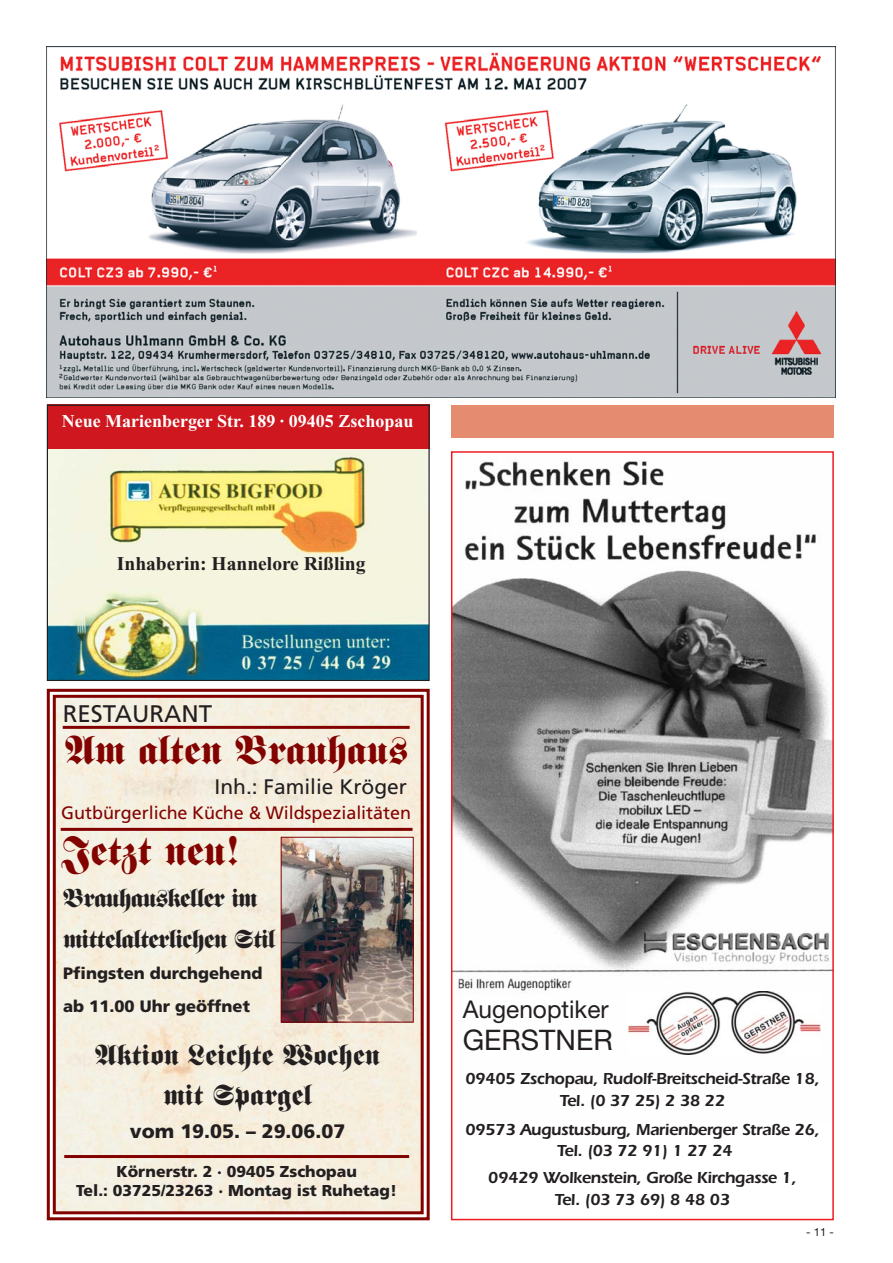
<style>
.page{position:relative;width:893px;height:1263px;background:#fff}
.page>*{position:absolute;margin:0;border:0;box-sizing:border-box;transform-origin:0 0}
.t1{font:40.5px "Fette Fraktur";color:#820200}
.t2{font:39.75px "Fette Fraktur";color:#820200}
.t3{font:28.5px/39.2px "Fette Fraktur";color:#231f20;text-align:center}
.t4{font:28.35px "Helvetica Neue";color:#231f20}
.t5{font:25.5px/40.7px "Fette Fraktur";letter-spacing:-.035em;color:#231f20}
.t6{font:24.45px "Helvetica Neue";color:#231f20}
.t7{font:24px "Frutiger";color:#231f20}
.t8{font:21px "Frutiger";color:#231f20}
.t9{font:700 19.5px "Times New Roman";color:#231f20}
.t10{font:900 19.5px "Frutiger";color:#231f20}
.t11{font:700 18px "Times New Roman";color:#fff}
.t12{font:18px "Frutiger";letter-spacing:-.005em;color:#820200}
.t13{font:600 16.5px/21.5px "Itc Eras";letter-spacing:-.025em;color:#231f20;text-align:center}
.t14{font:900 16.5px/33.2px "Frutiger";color:#231f20}
.t15{font:900 15.75px/18.9px "Frutiger";color:#231f20;text-align:center}
.t16{font:11.25px "Helvetica Neue";color:#231f20}
</style>
<div class="page">
<img style="left:47px;top:47px;width:788px;height:350px">
<img style="left:454px;top:461px;width:376px;height:571px">
<div style="left:451px;top:451px;width:382px;height:769px;border:2px solid #ed1c24"></div>
<img style="left:628px;top:992px;width:192px;height:63px">
<div style="left:451px;top:405px;width:382px;height:32px;background:#e48b70"></div>
<img style="left:49px;top:449px;width:378px;height:230px">
<div style="left:47px;top:405px;width:382px;height:44px;background:#ce171e"></div>
<div style="left:47px;top:405px;width:382px;height:276px;border:1px solid #231f20"></div>
<svg style="left:46px;top:688px;width:384px;height:533px"></svg>
<img style="left:283px;top:839px;width:128px;height:181px">
<div style="left:281px;top:837px;width:132px;height:185px;border:1px solid #820200"></div>
<hr style="left:63px;top:726px;width:346px;height:3px;background:#820200">
<hr style="left:61px;top:828px;width:351px;height:3px;background:#820200">
<hr style="left:64px;top:1155px;width:345px;height:3px;background:#820200">
<p class="t11" style="left:62px;top:415px;width:353px">Neue Marienberger Str. 189 · 09405 Zschopau</p>
<p class="t9" style="left:117px;top:556px;width:250px">Inhaberin: Hannelore Rißling</p>
<h3 class="t7" style="left:63px;top:704px;width:151px">RESTAURANT</h3>
<h2 class="t2" style="left:65px;top:736px;width:344px">Am alten Brauhaus</h2>
<p class="t8" style="left:214px;top:778px;width:194px">Inh.: Familie Kröger</p>
<p class="t12" style="left:61px;top:805px;width:351px">Gutbürgerliche Küche &amp; Wildspezialitäten</p>
<h1 class="t1" style="left:63px;top:836px;width:179px">Jetzt neu!</h1>
<h3 class="t5" style="left:63px;top:880px;width:214px">Brauhauskeller im mittelalterlichen Stil</h3>
<p class="t14" style="left:63px;top:958px;width:201px">Pfingsten durchgehend ab 11.00 Uhr geöffnet</p>
<h3 class="t3" style="left:95px;top:1039px;width:286px">Aktion Leichte Wochen mit Spargel</h3>
<p class="t10" style="left:130px;top:1123px;width:217px">vom 19.05. – 29.06.07</p>
<p class="t15" style="left:76px;top:1163px;width:322px">Körnerstr. 2 · 09405 Zschopau<br>Tel.: 03725/23263 · Montag ist Ruhetag!</p>
<h3 class="t6" style="left:462px;top:1000px;width:147px">Augenoptiker</h3>
<h3 class="t4" style="left:462px;top:1030px;width:151px">GERSTNER</h3>
<p class="t13" style="left:465px;top:1070px;width:356px">09405 Zschopau, Rudolf-Breitscheid-Straße 18,<br>Tel. (0 37 25) 2 38 22</p>
<p class="t13" style="left:465px;top:1120px;width:356px">09573 Augustusburg, Marienberger Straße 26,<br>Tel. (03 72 91) 1 27 24</p>
<p class="t13" style="left:488px;top:1169px;width:310px">09429 Wolkenstein, Große Kirchgasse 1,<br>Tel. (03 73 69) 8 48 03</p>
<p class="t16" style="left:806px;top:1228px;width:29px">- 11 -</p>
</div>
